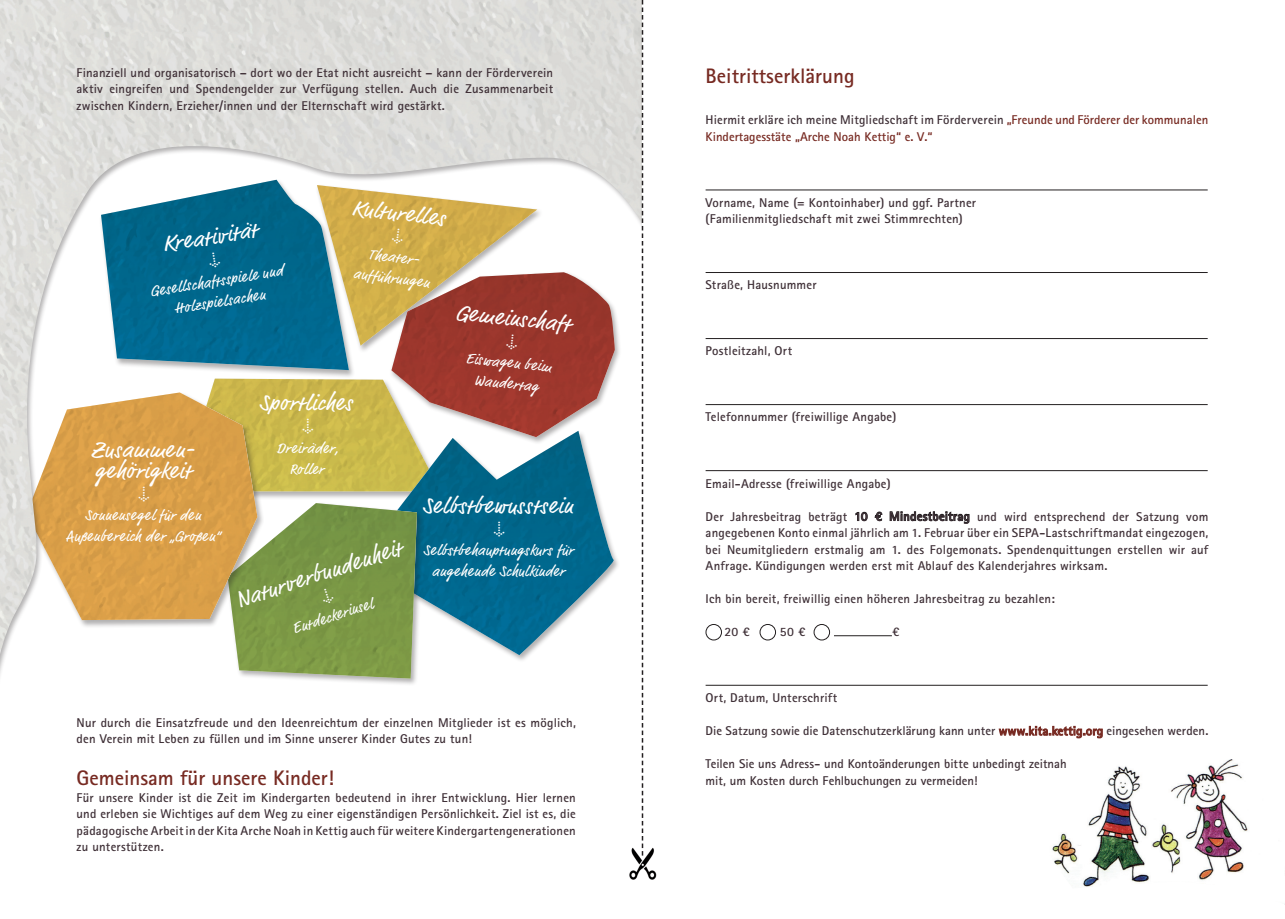
<style>
.page{position:relative;width:1285px;height:919px;background:#fff}
.page>*{position:absolute;margin:0;border:0;box-sizing:border-box;transform-origin:0 0}
.t1{font:22.5px/21px "Script One";letter-spacing:.02em;color:#fff}
.t2{font:700 21px "Agfa Rotis Sans Serif";color:#772a22}
.t3{font:18px "Meta Normal Italic Expert";color:#fff}
.t4{font:15px/21px "Script One";letter-spacing:.015em;color:#fff;text-align:center}
.t5{font:700 12.75px/16.5px "Agfa Rotis Sans Serif";letter-spacing:.015em;color:#3f3037;text-align:justify}
.t6{font:700 12.75px/16.5px "Agfa Rotis Sans Serif";color:#772a22}
.s1{color:#3f3037}
.s2{color:#772a22}
</style>
<div class="page">
<img style="left:0;top:0;width:641px;height:654px">
<img style="left:629px;top:845px;width:28px;height:35px">
<svg style="left:641px;top:0;width:2px;height:855px"></svg>
<img style="left:1052px;top:759px;width:196px;height:128px">
<hr style="left:705px;top:189px;width:502px;height:1px;background:#231f20">
<hr style="left:705px;top:272px;width:502px;height:1px;background:#231f20">
<hr style="left:705px;top:338px;width:502px;height:1px;background:#231f20">
<hr style="left:705px;top:404px;width:502px;height:1px;background:#231f20">
<hr style="left:705px;top:470px;width:502px;height:1px;background:#231f20">
<svg style="left:855px;top:512px;width:12px;height:9px"></svg>
<svg style="left:874px;top:511px;width:8px;height:10px"></svg>
<svg style="left:889px;top:511px;width:80px;height:12px"></svg>
<div style="left:705px;top:624px;width:16px;height:16px;border:1px solid #231f20;border-radius:50%"></div>
<div style="left:759px;top:624px;width:16px;height:16px;border:1px solid #231f20;border-radius:50%"></div>
<div style="left:813px;top:624px;width:16px;height:16px;border:1px solid #231f20;border-radius:50%"></div>
<hr style="left:833px;top:635px;width:58px;height:1px;background:#231f20">
<hr style="left:705px;top:684px;width:502px;height:1px;background:#231f20">
<svg style="left:998px;top:726px;width:104px;height:12px"></svg>
<svg style="left:101px;top:180px;width:513px;height:311px"></svg>
<svg style="left:227px;top:503px;width:190px;height:175px"></svg>
<p class="t5" style="left:77px;top:64px;width:478px">Finanziell und organisatorisch – dort wo der Etat nicht ausreicht – kann der Förderverein aktiv eingreifen und Spendengelder zur Verfügung stellen. Auch die Zusammenarbeit zwischen Kindern, Erzieher/innen und der Elternschaft wird gestärkt.</p>
<h1 class="t1" style="left:354px;top:196px;width:97px;rotate:7deg">Kulturelles</h1>
<p class="t4" style="left:358px;top:242px;width:78px;rotate:7deg">Theater&shy;aufführungen</p>
<h1 class="t1" style="left:162px;top:233px;width:97px;rotate:-9deg">Kreativität</h1>
<p class="t4" style="left:150px;top:280px;width:136px;rotate:-9deg">Gesellschaftsspiele und<br>Holzspielsachen</p>
<h1 class="t1" style="left:458px;top:301px;width:116px;rotate:6deg">Gemeinschaft</h1>
<p class="t4" style="left:468px;top:347px;width:87px;rotate:6deg">Eiswagen beim<br>Wandertag</p>
<h1 class="t1" style="left:260px;top:392px;width:96px">Sportliches</h1>
<h3 class="t3" style="left:300px;top:415px;width:17px">V</h3>
<p class="t4" style="left:277px;top:437px;width:62px">Dreiräder,<br>Roller</p>
<h1 class="t1" style="left:92px;top:439px;width:105px">Zusammen&shy;gehörigkeit</h1>
<h3 class="t3" style="left:136px;top:483px;width:17px">V</h3>
<p class="t4" style="left:67px;top:504px;width:156px">Sonnensegel für den<br>Außenbereich der „Großen“</p>
<h1 class="t1" style="left:423px;top:494px;width:153px">Selbstbewusstsein</h1>
<h3 class="t3" style="left:491px;top:517px;width:17px">V</h3>
<p class="t4" style="left:424px;top:539px;width:152px">Selbstbehauptungskurs für angehende Schulkinder</p>
<h1 class="t1" style="left:235px;top:589px;width:173px;rotate:-18deg">Naturverbundenheit</h1>
<p class="t4" style="left:291px;top:618px;width:85px;rotate:-18deg">Entdeckerinsel</p>
<p class="t5" style="left:77px;top:714px;width:500px">Nur durch die Einsatzfreude und den Ideenreichtum der einzelnen Mitglieder ist es möglich, den Verein mit Leben zu füllen und im Sinne unserer Kinder Gutes zu tun!</p>
<h2 class="t2" style="left:77px;top:764px;width:259px">Gemeinsam für unsere Kinder!</h2>
<p class="t5" style="left:77px;top:788px;width:500px">Für unsere Kinder ist die Zeit im Kindergarten bedeutend in ihrer Entwicklung. Hier lernen und erleben sie Wichtiges auf dem Weg zu einer eigenständigen Persönlichkeit. Ziel ist es, die pädagogische Arbeit in der Kita Arche Noah in Kettig auch für weitere Kindergartengenerationen zu unterstützen.</p>
<h2 class="t2" style="left:705px;top:62px;width:150px">Beitrittserklärung</h2>
<p class="t6" style="left:705px;top:111px;width:504px"><span class="s1">Hiermit erkläre ich meine Mitgliedschaft im Förderverein</span> „Freunde und Förderer der kommunalen<br>Kindertagesstäte „Arche Noah Kettig“ e. V.“</p>
<p class="t5" style="left:705px;top:194px;width:272px">Vorname, Name (= Kontoinhaber) und ggf. Partner (Familienmitgliedschaft mit zwei Stimmrechten)</p>
<p class="t5" style="left:705px;top:276px;width:112px">Straße, Hausnummer</p>
<p class="t5" style="left:705px;top:342px;width:88px">Postleitzahl, Ort</p>
<p class="t5" style="left:705px;top:408px;width:192px">Telefonnummer (freiwillige Angabe)</p>
<p class="t5" style="left:705px;top:474px;width:186px">Email-Adresse (freiwillige Angabe)</p>
<p class="t5" style="left:705px;top:507px;width:504px">Der Jahresbeitrag beträgt 10 € Mindestbeitrag und wird entsprechend der Satzung vom angegebenen Konto einmal jährlich am 1. Februar über ein SEPA-Lastschriftmandat eingezogen, bei Neumitgliedern erstmalig am 1. des Folgemonats. Spendenquittungen erstellen wir auf Anfrage. Kündigungen werden erst mit Ablauf des Kalenderjahres wirksam.</p>
<p class="t5" style="left:705px;top:590px;width:351px">Ich bin bereit, freiwillig einen höheren Jahresbeitrag zu bezahlen:</p>
<p class="t5" style="left:724px;top:623px;width:27px">20 €</p>
<p class="t5" style="left:779px;top:623px;width:27px">50 €</p>
<p class="t5" style="left:891px;top:623px;width:9px">€</p>
<p class="t5" style="left:705px;top:689px;width:133px">Ort, Datum, Unterschrift</p>
<p class="t5" style="left:705px;top:722px;width:504px">Die Satzung sowie die Datenschutzerklärung kann unter <span class="s2">www.kita.kettig.org</span> eingesehen werden.</p>
<p class="t5" style="left:705px;top:755px;width:362px">Teilen Sie uns Adress- und Kontoänderungen bitte unbedingt zeitnah mit, um Kosten durch Fehlbuchungen zu vermeiden!</p>
</div>
